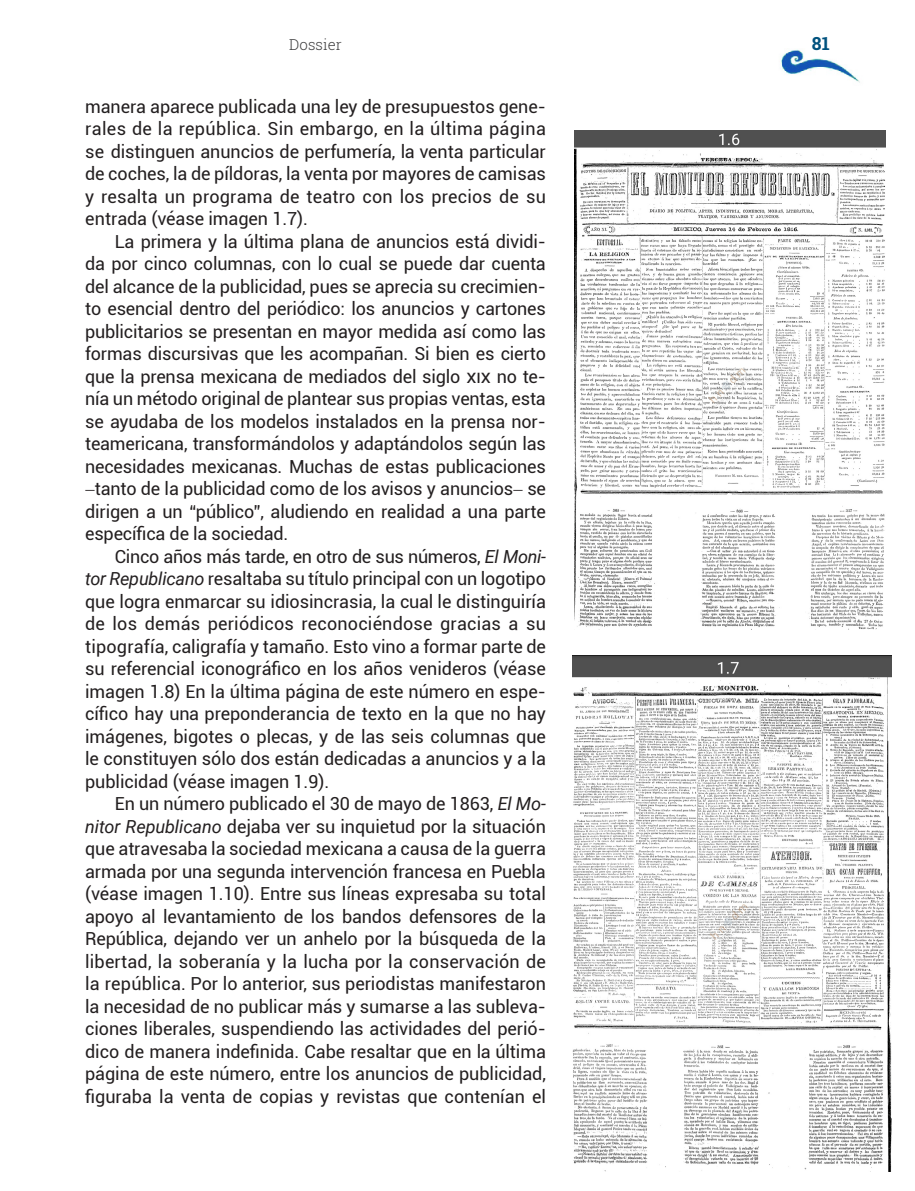
<style>
.page{position:relative;width:915px;height:1191px;background:#fff}
.page>*{position:absolute;margin:0;border:0;box-sizing:border-box;transform-origin:0 0}
.t1{font:18px/22.5px "Roboto";letter-spacing:-.005em;color:#231f20;text-align:justify}
.t2{font:700 18px "Roboto Slab";color:#00527e}
.t3{font:300 15px "Roboto Slab";color:#3e3e3f}
.s1{font-style:italic}
</style>
<div class="page">
<img style="left:781px;top:49px;width:79px;height:34px">
<img style="left:574px;top:131px;width:310px;height:498px">
<img style="left:572px;top:655px;width:319px;height:516px">
<p class="t3" style="left:289px;top:34px;width:54px">Dossier</p>
<p class="t2" style="left:811px;top:31px;width:19px">81</p>
<p class="t1" style="left:85px;top:94px;width:462px">manera aparece publicada una ley de presupuestos gene&shy;rales de la república. Sin embargo, en la última página se distinguen anuncios de perfumería, la venta particular de coches, la de píldoras, la venta por mayores de camisas y resalta un programa de teatro con los precios de su entrada (véase imagen 1.7).</p>
<p class="t1" style="left:85px;top:229px;width:462px;text-indent:30px">La primera y la última plana de anuncios está dividi&shy;da por cinco columnas, con lo cual se puede dar cuenta del alcance de la publicidad, pues se aprecia su crecimien&shy;to esencial dentro del periódico: los anuncios y cartones publicitarios se presentan en mayor medida así como las formas discursivas que les acompañan. Si bien es cierto que la prensa mexicana de mediados del siglo XIX no te&shy;nía un método original de plantear sus propias ventas, esta se ayudaba de los modelos instalados en la prensa nor&shy;teamericana, transformándolos y adaptándolos según las necesidades mexicanas. Muchas de estas publicaciones −tanto de la publicidad como de los avisos y anuncios− se dirigen a un “público”, aludiendo en realidad a una parte específica de la sociedad.</p>
<p class="t1" style="left:85px;top:544px;width:462px;text-indent:30px">Cinco años más tarde, en otro de sus números, <span class="s1">El Moni&shy;tor Republicano</span> resaltaba su título principal con un logotipo que logra enmarcar su idiosincrasia, la cual le distinguiría de los demás periódicos reconociéndose gracias a su tipografía, caligrafía y tamaño. Esto vino a formar parte de su referencial iconográfico en los años venideros (véase imagen 1.8) En la última página de este número en espe&shy;cífico hay una preponderancia de texto en la que no hay imágenes, bigotes o plecas, y de las seis columnas que le constituyen sólo dos están dedicadas a anuncios y a la publicidad (véase imagen 1.9).</p>
<p class="t1" style="left:85px;top:792px;width:462px;text-indent:30px">En un número publicado el 30 de mayo de 1863, <span class="s1">El Mo&shy;nitor Republicano</span> dejaba ver su inquietud por la situación que atravesaba la sociedad mexicana a causa de la guerra armada por una segunda intervención francesa en Puebla (véase imagen 1.10). Entre sus líneas expresaba su total apoyo al levantamiento de los bandos defensores de la República, dejando ver un anhelo por la búsqueda de la libertad, la soberanía y la lucha por la conservación de la república. Por lo anterior, sus periodistas manifestaron la necesidad de no publicar más y sumarse a las subleva&shy;ciones liberales, suspendiendo las actividades del perió&shy;dico de manera indefinida. Cabe resaltar que en la última página de este número, entre los anuncios de publicidad, figuraba la venta de copias y revistas que contenían el</p>
</div>
